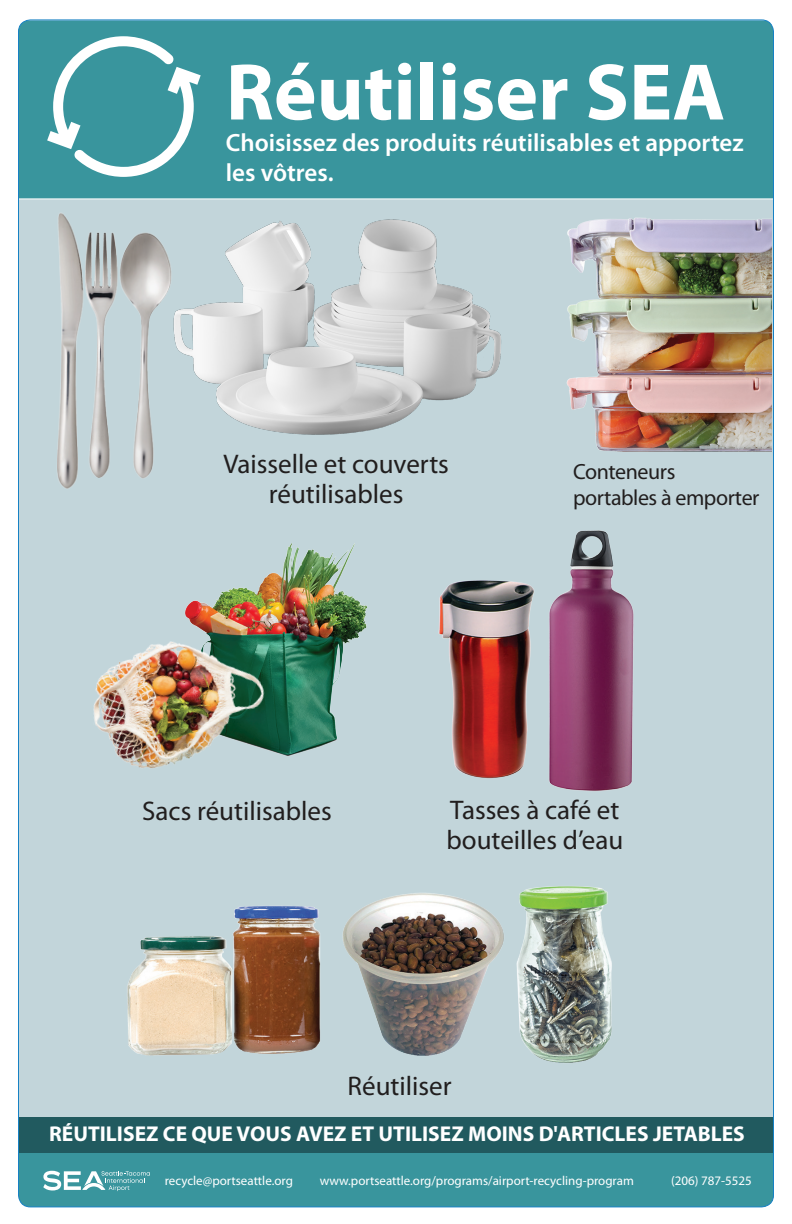
<style>
.page{position:relative;width:792px;height:1224px;background:#fff}
.page>*{position:absolute;margin:0;border:0;box-sizing:border-box;transform-origin:0 0}
.white_hader{font:700 81px "Myriad Pro";color:#fff}
.body_text{font:27px/30px "Myriad Pro";color:#211e1e;text-align:center}
.white_subheader{font:600 25px/30px "Myriad Pro";color:#fff}
.body_left_align_text{font:22px/26px "Myriad Pro";letter-spacing:-.02em;color:#211e1e}
.fotter_title{font:700 21.5px "Myriad Pro";color:#fff}
.footer_text{font:13px "Myriad Pro";color:#fff}
</style>
<div class="page">
<div style="left:20px;top:199px;width:752px;height:918px;background:#c2d5da"></div>
<div style="left:18px;top:1153px;width:756px;height:54px;background:#39959d"></div>
<div style="left:18px;top:1117px;width:756px;height:36px;background:#215a5f"></div>
<div style="left:18px;top:21px;width:756px;height:178px;background:#39959d"></div>
<svg style="left:43px;top:1171px;width:107px;height:20px"></svg>
<svg style="left:47px;top:36px;width:154px;height:141px"></svg>
<img style="left:507px;top:178px;width:265px;height:298px">
<img style="left:37px;top:197px;width:154px;height:315px">
<img style="left:171px;top:535px;width:205px;height:235px">
<img style="left:76px;top:612px;width:212px;height:175px">
<img style="left:488px;top:493px;width:170px;height:321px">
<img style="left:423px;top:579px;width:130px;height:216px">
<img style="left:121px;top:889px;width:203px;height:176px">
<img style="left:486px;top:859px;width:156px;height:234px">
<img style="left:333px;top:882px;width:183px;height:188px">
<img style="left:161px;top:208px;width:346px;height:234px">
<p class="white_hader" style="left:226px;top:39px;width:501px">Réutiliser SEA</p>
<p class="white_subheader" style="left:226px;top:127px;width:519px">Choisissez des produits réutilisables et apportez les vôtres.</p>
<p class="body_text" style="left:223px;top:449px;width:227px">Vaisselle et couverts réutilisables</p>
<p class="body_left_align_text" style="left:573px;top:458px;width:188px">Conteneurs portables à emporter</p>
<p class="body_text" style="left:142px;top:795px;width:191px">Sacs réutilisables</p>
<p class="body_text" style="left:447px;top:795px;width:178px;text-align:left">Tasses à café et bouteilles d’eau</p>
<p class="body_text" style="left:348px;top:1071px;width:106px">Réutiliser</p>
<p class="fotter_title" style="left:49px;top:1120px;width:697px">RÉUTILISEZ CE QUE VOUS AVEZ ET UTILISEZ MOINS D'ARTICLES JETABLES</p>
<p class="footer_text" style="left:165px;top:1172px;width:130px">recycle@portseattle.org</p>
<p class="footer_text" style="left:320px;top:1172px;width:316px">www.portseattle.org/programs/airport-recycling-program</p>
<p class="footer_text" style="left:671px;top:1172px;width:82px">(206) 787-5525</p>
</div>
